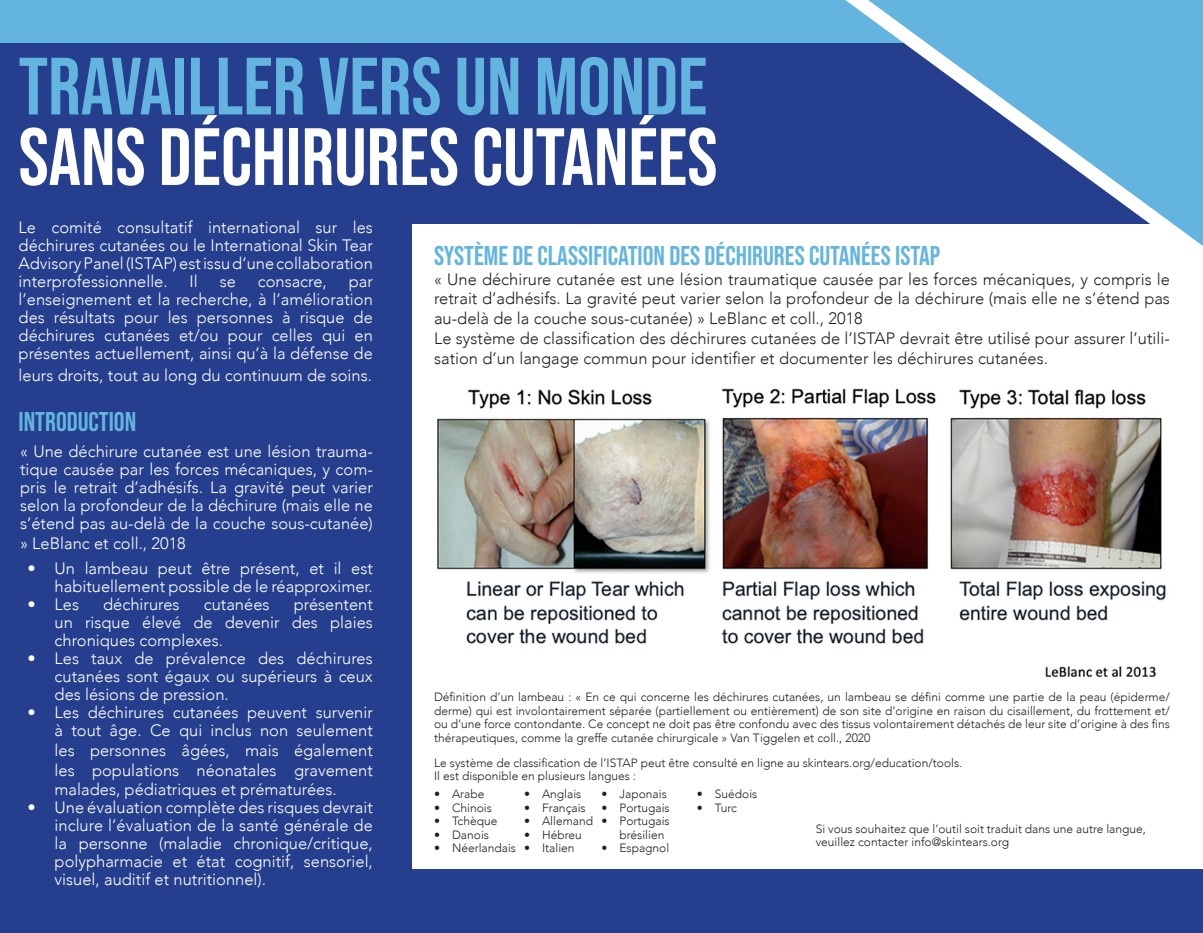
<style>
.page{position:relative;width:1203px;height:933px;background:#63b5df}
.page>*{position:absolute;margin:0;border:0;box-sizing:border-box;transform-origin:0 0}
.t1{font:81px "Bebas Neue";color:#fff}
.t2{font:81px "Bebas Neue";color:#63b5df}
.t3{font:27px "Bebas Neue";color:#63b5df}
.t4{font:300 16.5px/18px "Avenir";color:#fff;text-align:justify}
.t5{font:300 16.5px/19.8px "Avenir";color:#231f20;text-align:justify}
.t6{font:300 12px/13.5px "Avenir";color:#231f20}
</style>
<div class="page">
<div style="left:0;top:895px;width:1203px;height:38px;background:#253f8e"></div>
<div style="left:0;top:44px;width:1203px;height:851px;background:#253f8e"></div>
<div style="left:412px;top:225px;width:791px;height:644px;background:#fff"></div>
<img style="left:437px;top:388px;width:729px;height:290px">
<svg style="left:780px;top:0;width:423px;height:246px"></svg>
<p class="t2" style="left:19px;top:41px;width:690px">TRAVAILLER VERS UN MONDE</p>
<p class="t1" style="left:19px;top:111px;width:700px">SANS DÉCHIRURES CUTANÉES</p>
<p class="t4" style="left:19px;top:219px;width:356px">Le comité consultatif international sur les déchirures cutanées ou le International Skin Tear Advisory Panel (ISTAP) est issu d’une collaboration interprofessionnelle.</p>
<p class="t4" style="left:190px;top:273px;width:10px">Il</p>
<p class="t4" style="left:220px;top:273px;width:18px">se</p>
<p class="t4" style="left:258px;top:273px;width:71px">consacre,</p>
<p class="t4" style="left:19px;top:273px;width:356px;text-indent:330px">par l’enseignement et la recherche, à l’amélioration des résultats pour les personnes à risque de déchirures cutanées et/ou pour celles qui en présentes actuellement, ainsi qu’à la défense de</p>
<p class="t4" style="left:19px;top:366px;width:355px">leurs droits, tout au long du continuum de soins.</p>
<p class="t3" style="left:19px;top:407px;width:119px">INTRODUCTION</p>
<p class="t4" style="left:20px;top:442px;width:354px">« Une déchirure cutanée est une lésion trauma&shy;tique causée par les forces mécaniques, y com&shy;pris le retrait d’adhésifs. La gravité peut varier selon la profondeur de la déchirure (mais elle ne s’étend pas au-delà de la couche sous-cutanée)</p>
<p class="t4" style="left:20px;top:534px;width:167px">» LeBlanc et coll., 2018</p>
<p class="t4" style="left:28px;top:559px;width:347px;text-align:right">• Un lambeau peut être présent, et il est habituellement possible de le réapproximer.</p>
<p class="t4" style="left:28px;top:595px;width:53px">• Les</p>
<p class="t4" style="left:103px;top:595px;width:78px">déchirures</p>
<p class="t4" style="left:204px;top:595px;width:67px">cutanées</p>
<p class="t4" style="left:55px;top:595px;width:320px;text-indent:239px">présentent un risque élevé de devenir des plaies chroniques complexes.</p>
<p class="t4" style="left:55px;top:649px;width:320px;text-indent:-27px">• Les taux de prévalence des déchirures cutanées sont égaux ou supérieurs à ceux des lésions de pression.</p>
<p class="t4" style="left:28px;top:703px;width:347px;text-align:right">• Les déchirures cutanées peuvent survenir à tout âge. Ce qui inclus non seulement</p>
<p class="t4" style="left:55px;top:740px;width:320px;line-height:19.8px">les personnes âgées, mais également les populations néonatales gravement malades, pédiatriques et prématurées.</p>
<p class="t4" style="left:55px;top:799px;width:320px;text-indent:-27px">• Une évaluation complète des risques devrait inclure l’évaluation de la santé générale de la personne (maladie chronique/critique, polypharmacie et état cognitif, sensoriel, visuel, auditif et nutritionnel).</p>
<p class="t3" style="left:434px;top:240px;width:508px">SYSTÈME DE CLASSIFICATION DES DÉCHIRURES CUTANÉES ISTAP</p>
<p class="t5" style="left:434px;top:269px;width:737px">« Une déchirure cutanée est une lésion traumatique causée par les forces mécaniques, y compris le retrait d’adhésifs. La gravité peut varier selon la profondeur de la déchirure (mais elle ne s’étend pas au-delà de la couche sous-cutanée) » LeBlanc et coll., 2018</p>
<p class="t5" style="left:434px;top:328px;width:737px">Le système de classification des déchirures cutanées de l’ISTAP devrait être utilisé pour assurer l’utili&shy;sation d’un langage commun pour identifier et documenter les déchirures cutanées.</p>
<p class="t6" style="left:434px;top:691px;width:737px;text-align:justify">Définition d’un lambeau : « En ce qui concerne les déchirures cutanées, un lambeau se défini comme une partie de la peau (épiderme/ derme) qui est involontairement séparée (partiellement ou entièrement) de son site d’origine en raison du cisaillement, du frottement et/ ou d’une force contondante. Ce concept ne doit pas être confondu avec des tissus volontairement détachés de leur site d’origine à des fins thérapeutiques, comme la greffe cutanée chirurgicale » Van Tiggelen et coll., 2020</p>
<p class="t6" style="left:434px;top:756px;width:530px">Le système de classification de l’ISTAP peut être consulté en ligne au skintears.org/education/tools.</p>
<p class="t6" style="left:434px;top:769px;width:204px">Il est disponible en plusieurs langues :</p>
<p class="t6" style="left:524px;top:787px;width:59px">• Anglais</p>
<p class="t6" style="left:524px;top:801px;width:63px">• Français</p>
<p class="t6" style="left:524px;top:814px;width:71px">• Allemand</p>
<p class="t6" style="left:524px;top:828px;width:59px">• Hébreu</p>
<p class="t6" style="left:524px;top:841px;width:52px">• Italien</p>
<p class="t6" style="left:434px;top:787px;width:52px">• Arabe</p>
<p class="t6" style="left:434px;top:801px;width:59px">• Chinois</p>
<p class="t6" style="left:434px;top:814px;width:65px">• Tchèque</p>
<p class="t6" style="left:434px;top:828px;width:56px">• Danois</p>
<p class="t6" style="left:434px;top:841px;width:84px">• Néerlandais</p>
<p class="t6" style="left:697px;top:787px;width:62px">• Suédois</p>
<p class="t6" style="left:697px;top:801px;width:42px">• Turc</p>
<p class="t6" style="left:602px;top:787px;width:67px">• Japonais</p>
<p class="t6" style="left:602px;top:801px;width:70px">• Portugais</p>
<p class="t6" style="left:620px;top:814px;width:52px;text-indent:-18px">• Portugais brésilien</p>
<p class="t6" style="left:602px;top:841px;width:69px">• Espagnol</p>
<p class="t6" style="left:816px;top:822px;width:332px">Si vous souhaitez que l’outil soit traduit dans une autre langue, veuillez contacter info@skintears.org</p>
</div>
